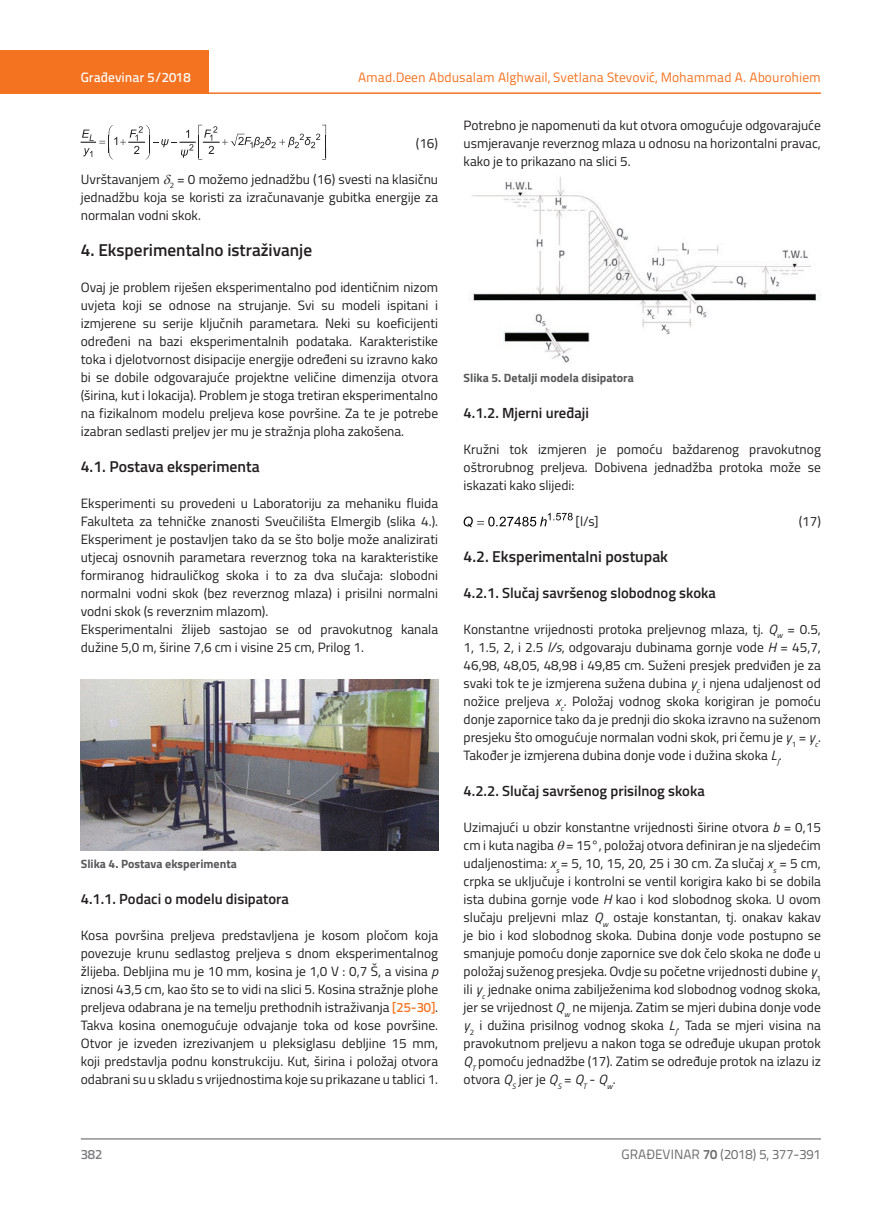
<style>
.page{position:relative;width:872px;height:1212px;background:#fff}
.page>*{position:absolute;margin:0;border:0;box-sizing:border-box;transform-origin:0 0}
.t1{font:600 17.25px "Titillium";color:#231f20}
.t2{font:600 15.75px "Titillium";color:#231f20}
.t3{font:600 14.7px "Titillium";color:#231f20}
.t4{font:13.5px/18px "Titillium";color:#231f20;text-align:justify}
.t5{font:13.5px "Titillium Text 22 L";color:#f47321}
.t6{font:13.5px "Titillium Text 22 L";color:#6c6d70}
.t7{font:500 13.5px "Titillium Text 22 L";color:#fff}
.t8{font:500 13.5px "Titillium Text 22 L";color:#787a7d}
.t9{font:700 12px "Titillium";color:#57585a}
.s1{font-style:italic}
.s2{font-family:"Titillium Text 22 L";font-weight:500;color:#f47321}
.s3{font-weight:700}
</style>
<div class="page">
<div style="left:0;top:50px;width:208px;height:44px;background:#f47321"></div>
<hr style="left:0;top:92px;width:821px;height:2px;background:#f47321">
<hr style="left:81px;top:1139px;width:740px;height:1px;background:#57585a">
<svg style="left:81px;top:125px;width:245px;height:35px"></svg>
<svg style="left:463px;top:513px;width:109px;height:14px"></svg>
<img style="left:81px;top:679px;width:357px;height:172px">
<img style="left:470px;top:176px;width:350px;height:187px">
<p class="t7" style="left:81px;top:67px;width:111px">Građevinar 5/2018</p>
<p class="t5" style="left:358px;top:68px;width:464px">Amad.Deen Abdusalam Alghwail, Svetlana Stevović, Mohammad A. Abourohiem</p>
<p class="t4" style="left:416px;top:133px;width:24px">(16)</p>
<p class="t4" style="left:81px;top:169px;width:359px">Uvrštavanjem <sub>2</sub> = 0 možemo jednadžbu (16) svesti na klasičnu jednadžbu koja se koristi za izračunavanje gubitka energije za normalan vodni skok.</p>
<p class="t1" style="left:81px;top:237px;width:233px">4. Eksperimentalno istraživanje</p>
<p class="t4" style="left:81px;top:277px;width:359px">Ovaj je problem riješen eksperimentalno pod identičnim nizom uvjeta koji se odnose na strujanje. Svi su modeli ispitani i izmjerene su serije ključnih parametara. Neki su koeficijenti određeni na bazi eksperimentalnih podataka. Karakteristike toka i djelotvornost disipacije energije određeni su izravno kako bi se dobile odgovarajuće projektne veličine dimenzija otvora (širina, kut i lokacija). Problem je stoga tretiran eksperimentalno na fizikalnom modelu preljeva kose površine. Za te je potrebe izabran sedlasti preljev jer mu je stražnja ploha zakošena.</p>
<p class="t2" style="left:81px;top:454px;width:180px">4.1. Postava eksperimenta</p>
<p class="t4" style="left:81px;top:493px;width:359px;text-align:left">Eksperimenti su provedeni u Laboratoriju za mehaniku fluida Fakulteta za tehničke znanosti Sveučilišta Elmergib (slika 4.).<br>Eksperiment je postavljen tako da se što bolje može analizirati utjecaj osnovnih parametara reverznog toka na karakteristike formiranog hidrauličkog skoka i to za dva slučaja: slobodni normalni vodni skok (bez reverznog mlaza) i prisilni normalni vodni skok (s reverznim mlazom).<br>Eksperimentalni žlijeb sastojao se od pravokutnog kanala dužine 5,0 m, širine 7,6 cm i visine 25 cm, Prilog 1.</p>
<p class="t9" style="left:81px;top:855px;width:157px">Slika 4. Postava eksperimenta</p>
<p class="t3" style="left:81px;top:888px;width:210px">4.1.1. Podaci o modelu disipatora</p>
<p class="t4" style="left:81px;top:926px;width:359px">Kosa površina preljeva predstavljena je kosom pločom koja povezuje krunu sedlastog preljeva s dnom eksperimentalnog žlijeba. Debljina mu je 10 mm, kosina je 1,0 V : 0,7 Š, a visina <span class="s1">p </span>iznosi 43,5 cm, kao što se to vidi na slici 5. Kosina stražnje plohe preljeva odabrana je na temelju prethodnih istraživanja <span class="s2">[25-30]</span>.<br>Takva kosina onemogućuje odvajanje toka od kose površine.<br>Otvor je izveden izrezivanjem u pleksiglasu debljine 15 mm, koji predstavlja podnu konstrukciju. Kut, širina i položaj otvora odabrani su u skladu s vrijednostima koje su prikazane u tablici 1.</p>
<p class="t4" style="left:463px;top:115px;width:359px">Potrebno je napomenuti da kut otvora omogućuje odgovarajuće usmjeravanje reverznog mlaza u odnosu na horizontalni pravac, kako je to prikazano na slici 5.</p>
<p class="t9" style="left:463px;top:368px;width:172px">Slika 5. Detalji modela disipatora</p>
<p class="t3" style="left:463px;top:402px;width:127px">4.1.2. Mjerni uređaji</p>
<p class="t4" style="left:463px;top:439px;width:359px">Kružni tok izmjeren je pomoću baždarenog pravokutnog oštrorubnog preljeva. Dobivena jednadžba protoka može se iskazati kako slijedi:</p>
<p class="t4" style="left:575px;top:511px;width:25px">[l/s]</p>
<p class="t4" style="left:798px;top:511px;width:24px">(17)</p>
<p class="t2" style="left:463px;top:544px;width:206px">4.2. Eksperimentalni postupak</p>
<p class="t3" style="left:463px;top:582px;width:254px">4.2.1. Slučaj savršenog slobodnog skoka</p>
<p class="t4" style="left:463px;top:620px;width:359px">Konstantne vrijednosti protoka preljevnog mlaza, tj. <span class="s1">Q</span><sub>w</sub> = 0.5, 1, 1.5, 2, i 2.5 <span class="s1">l/s</span>, odgovaraju dubinama gornje vode <span class="s1">H</span> = 45,7, 46,98, 48,05, 48,98 i 49,85 cm. Suženi presjek predviđen je za svaki tok te je izmjerena sužena dubina <span class="s1">y</span><sub>c</sub> i njena udaljenost od nožice preljeva <span class="s1">x</span><sub>c</sub>. Položaj vodnog skoka korigiran je pomoću donje zapornice tako da je prednji dio skoka izravno na suženom presjeku što omogućuje normalan vodni skok, pri čemu je <span class="s1">y</span><sub>1</sub> = <span class="s1">y</span><sub>c</sub>.<br>Također je izmjerena dubina donje vode i dužina skoka <span class="s1">L</span><sub>J</sub>.</p>
<p class="t3" style="left:463px;top:780px;width:243px">4.2.2. Slučaj savršenog prisilnog skoka</p>
<p class="t4" style="left:463px;top:818px;width:359px">Uzimajući u obzir konstantne vrijednosti širine otvora <span class="s1">b</span> = 0,15 cm i kuta nagiba ❑= 15°, položaj otvora definiran je na sljedećim udaljenostima: <span class="s1">x</span><sub>s</sub> = 5, 10, 15, 20, 25 i 30 cm. Za slučaj <span class="s1">x</span><sub>s</sub> = 5 cm, crpka se uključuje i kontrolni se ventil korigira kako bi se dobila ista dubina gornje vode <span class="s1">H</span> kao i kod slobodnog skoka. U ovom slučaju preljevni mlaz <span class="s1">Q</span><sub>w</sub> ostaje konstantan, tj. onakav kakav je bio i kod slobodnog skoka. Dubina donje vode postupno se smanjuje pomoću donje zapornice sve dok čelo skoka ne dođe u položaj suženog presjeka. Ovdje su početne vrijednosti dubine <span class="s1">y</span><sub>1 </sub>ili <span class="s1">y</span><sub>c</sub> jednake onima zabilježenima kod slobodnog vodnog skoka, jer se vrijednost <span class="s1">Q</span><sub>w</sub> ne mijenja. Zatim se mjeri dubina donje vode <span class="s1">y</span><sub>2</sub> i dužina prisilnog vodnog skoka <span class="s1">L</span><sub>J</sub>. Tada se mjeri visina na pravokutnom preljevu a nakon toga se određuje ukupan protok <span class="s1">Q</span><sub>T</sub> pomoću jednadžbe (17). Zatim se određuje protok na izlazu iz otvora <span class="s1">Q</span><sub>S</sub> jer je <span class="s1">Q</span><sub>S</sub> = <span class="s1">Q</span><sub>T</sub> - <span class="s1">Q</span><sub>w</sub>.</p>
<p class="t8" style="left:81px;top:1144px;width:23px">382</p>
<p class="t6" style="left:621px;top:1144px;width:201px">GRAĐEVINAR <span class="s3">70</span> (2018) 5, 377-391</p>
</div>
